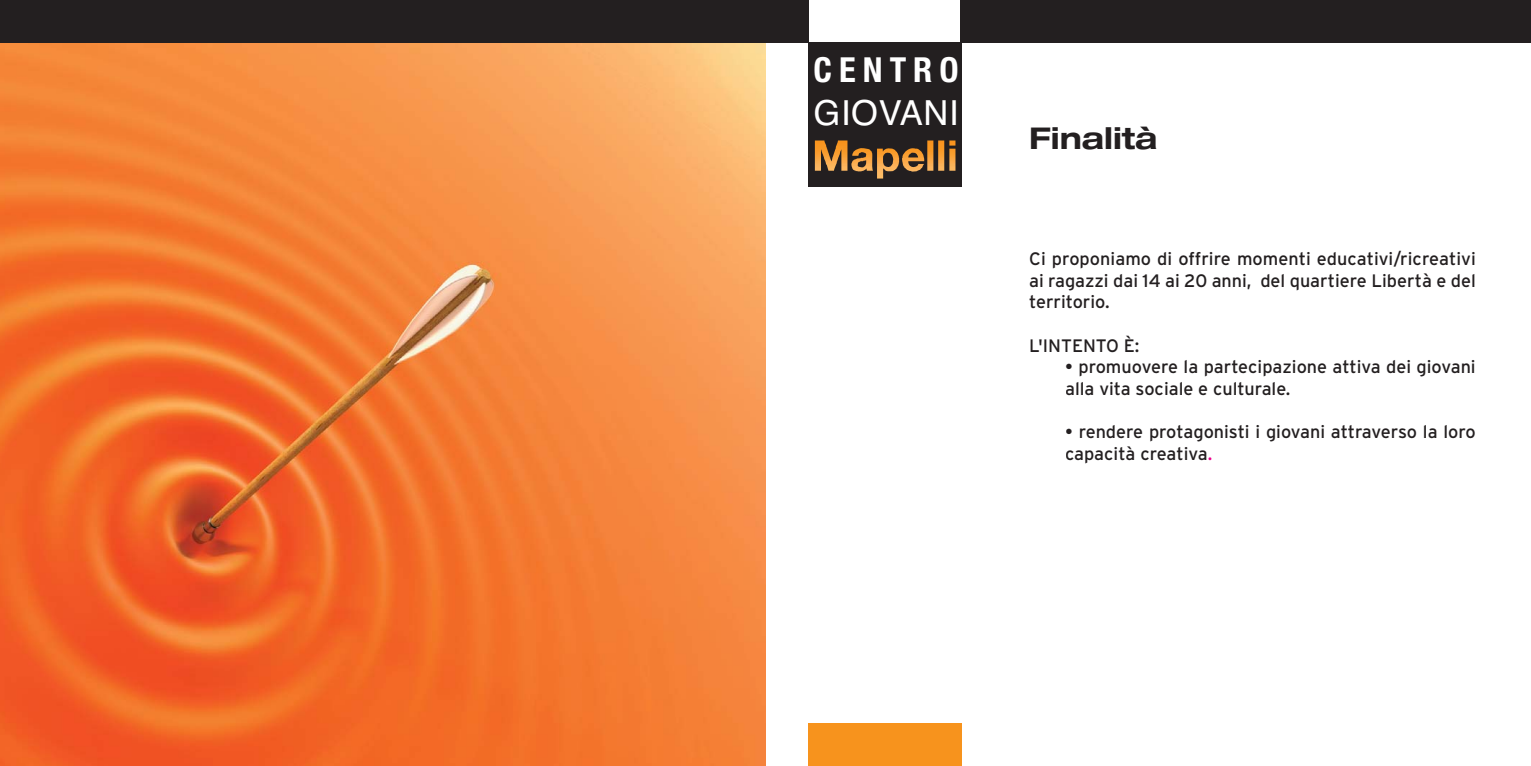
<style>
.page{position:relative;width:1531px;height:766px;background:#fff}
.page>*{position:absolute;margin:0;border:0;box-sizing:border-box;transform-origin:0 0}
.t1{font:34.5px "Helvetica";letter-spacing:.02em;color:#fff}
.t2{font:700 condensed 34.5px "Helvetica Neue";letter-spacing:.205em;color:#fff}
.t3{font:700 expanded 30px "Helvetica Neue";color:#231f20}
.t4{font:18px/21.6px "Interstate";color:#231f20}
.s1{color:#ec008c}
</style>
<div class="page">
<img style="left:0;top:43px;width:765px;height:722px">
<div style="left:0;top:0;width:808px;height:43px;background:#231f20"></div>
<div style="left:961px;top:0;width:570px;height:43px;background:#231f20"></div>
<div style="left:808px;top:723px;width:153px;height:42px;background:#f7931d"></div>
<div style="left:808px;top:43px;width:154px;height:144px;background:#231f20"></div>
<img style="left:815px;top:140px;width:140px;height:38px">
<h1 class="t2" style="left:813px;top:57px;width:147px">CENTRO</h1>
<h1 class="t1" style="left:813px;top:100px;width:147px">GIOVANI</h1>
<h2 class="t3" style="left:1029px;top:128px;width:130px">Finalità</h2>
<p class="t4" style="left:1029px;top:249px;width:448px;text-align:justify">Ci proponiamo di offrire momenti educativi/ricreativi ai ragazzi dai 14 ai 20 anni, del quartiere Libertà e del territorio.</p>
<p class="t4" style="left:1029px;top:336px;width:112px">L'INTENTO È:</p>
<p class="t4" style="left:1065px;top:357px;width:412px">• promuovere la partecipazione attiva dei giovani alla vita sociale e culturale.</p>
<p class="t4" style="left:1065px;top:422px;width:412px">• rendere protagonisti i giovani attraverso la loro capacità creativa<span class="s1">.</span></p>
</div>
